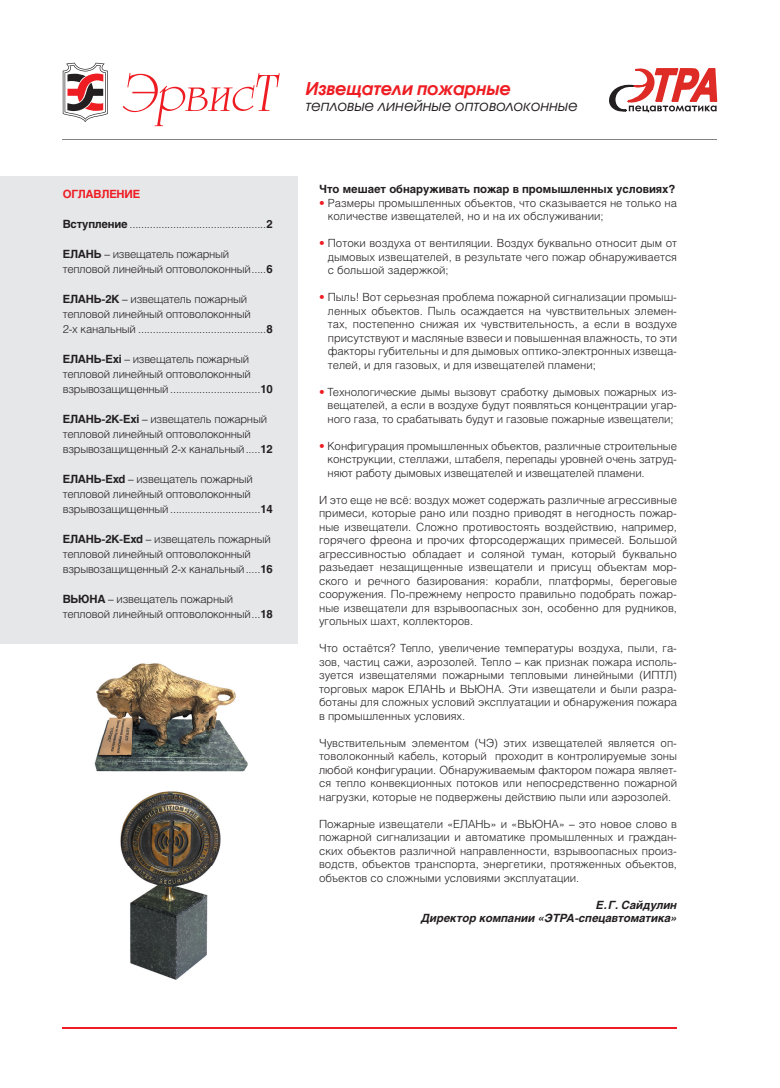
<style>
.page{position:relative;width:780px;height:1088px;background:#fff}
.page>*{position:absolute;margin:0;border:0;box-sizing:border-box;transform-origin:0 0}
.t1{font:italic 700 17.5px "Avant Garde Gothic C";color:#ee1d23}
.t2{font:italic 15px "Avant Garde Gothic C";color:#231f20}
.t3{font:11.25px/13.5px "Helios Light C";letter-spacing:-.02em;color:#231f20;text-align:justify}
.t4{font:11.25px/13.5px "Helios Light C";color:#231f20}
.t5{font:italic 700 11.25px/13.5px "Helios C";color:#231f20;text-align:right}
.t6{font:700 11.25px "Helios C";color:#231f20}
.t7{font:700 11.25px "Helios C";letter-spacing:-.02em;color:#ee1d23}
.s1{font-family:"Helios C";font-weight:700}
.s2{color:#ee1d23}
</style>
<div class="page">
<hr style="left:63px;top:140px;width:654px;height:1px;background:#808285">
<svg style="left:609px;top:68px;width:108px;height:44px"></svg>
<svg style="left:63px;top:63px;width:45px;height:59px"></svg>
<svg style="left:123px;top:73px;width:157px;height:53px"></svg>
<hr style="left:63px;top:1027px;width:614px;height:1px;background:#ee1d23">
<div style="left:0;top:176px;width:298px;height:467px;background:#e6e7e9"></div>
<img style="left:94px;top:663px;width:154px;height:109px">
<img style="left:120px;top:791px;width:101px;height:189px">
<p class="t7" style="left:63px;top:190px;width:79px">ОГЛАВЛЕНИЕ</p>
<p class="t3" style="left:63px;top:218px;width:211px"><span class="s1">Вступление</span> ...............................................<span class="s1">2</span></p>
<p class="t3" style="left:63px;top:247px;width:212px;line-height:15px"><span class="s1">ЕЛАНЬ</span> – извещатель пожарный тепловой линейный оптоволоконный .....<span class="s1">6</span></p>
<p class="t3" style="left:63px;top:292px;width:212px;line-height:15px;text-align:left"><span class="s1">ЕЛАНЬ-2К</span> – извещатель пожарный тепловой линейный оптоволоконный<br>2-х канальный ............................................<span class="s1">8</span></p>
<p class="t3" style="left:63px;top:352px;width:212px;line-height:15px;text-align:left"><span class="s1">ЕЛАНЬ-Exi</span> – извещатель пожарный тепловой линейный оптоволоконный взрывозащищенный ...............................<span class="s1">10</span></p>
<p class="t3" style="left:63px;top:412px;width:212px;line-height:15px;text-align:left"><span class="s1">ЕЛАНЬ-2К-Exi</span> – извещатель пожарный тепловой линейный оптоволоконный взрывозащищенный 2-х канальный .....<span class="s1">12</span></p>
<p class="t3" style="left:63px;top:472px;width:212px;line-height:15px;text-align:left"><span class="s1">ЕЛАНЬ-Exd</span> – извещатель пожарный тепловой линейный оптоволоконный взрывозащищенный ...............................<span class="s1">14</span></p>
<p class="t3" style="left:63px;top:532px;width:212px;line-height:15px;text-align:left"><span class="s1">ЕЛАНЬ-2К-Exd</span> – извещатель пожарный тепловой линейный оптоволоконный взрывозащищенный 2-х канальный .....<span class="s1">16</span></p>
<p class="t3" style="left:63px;top:592px;width:212px;line-height:15px"><span class="s1">ВЬЮНА</span> – извещатель пожарный тепловой линейный оптоволоконный ...<span class="s1">18</span></p>
<h1 class="t1" style="left:305px;top:82px;width:206px">Извещатели пожарные</h1>
<h2 class="t2" style="left:305px;top:100px;width:274px">тепловые линейные оптоволоконные</h2>
<p class="t6" style="left:319px;top:185px;width:358px">Что мешает обнаруживать пожар в промышленных условиях?</p>
<p class="t4" style="left:328px;top:197px;width:351px;text-indent:-9px"><span class="s2">•</span> Размеры промышленных объектов, что сказывается не только на количестве извещателей, но и на их обслуживании;</p>
<p class="t3" style="left:328px;top:238px;width:351px;text-indent:-9px"><span class="s2">•</span> Потоки воздуха от вентиляции. Воздух буквально относит дым от дымовых извещателей, в результате чего пожар обнаруживается с большой задержкой;</p>
<p class="t3" style="left:328px;top:292px;width:351px;text-indent:-9px"><span class="s2">•</span> Пыль! Вот серьезная проблема пожарной сигнализации промыш&shy;ленных объектов. Пыль осаждается на чувствительных элемен&shy;тах, постепенно снижая их чувствительность, а если в воздухе присутствуют и масляные взвеси и повышенная влажность, то эти факторы губительны и для дымовых оптико-электронных извеща&shy;телей, и для газовых, и для извещателей пламени;</p>
<p class="t3" style="left:327px;top:386px;width:351px;text-indent:-9px"><span class="s2">•</span> Технологические дымы вызовут сработку дымовых пожарных из&shy;вещателей, а если в воздухе будут появляться концентрации угар&shy;ного газа, то срабатывать будут и газовые пожарные извещатели;</p>
<p class="t3" style="left:327px;top:440px;width:351px;text-indent:-9px"><span class="s2">•</span> Конфигурация промышленных объектов, различные строительные конструкции, стеллажи, штабеля, перепады уровней очень затруд&shy;няют работу дымовых извещателей и извещателей пламени.</p>
<p class="t3" style="left:319px;top:494px;width:359px">И это еще не всё: воздух может содержать различные агрессивные примеси, которые рано или поздно приводят в негодность пожар&shy;ные извещатели. Сложно противостоять воздействию, например, горячего фреона и прочих фторсодержащих примесей. Большой агрессивностью обладает и соляной туман, который буквально разъедает незащищенные извещатели и присущ объектам мор&shy;ского и речного базирования: корабли, платформы, береговые сооружения. По-прежнему непросто правильно подобрать пожар&shy;ные извещатели для взрывоопасных зон, особенно для рудников, угольных шахт, коллекторов.</p>
<p class="t3" style="left:319px;top:643px;width:359px">Что остаётся? Тепло, увеличение температуры воздуха, пыли, га&shy;зов, частиц сажи, аэрозолей. Тепло – как признак пожара исполь&shy;зуется извещателями пожарными тепловыми линейными (ИПТЛ) торговых марок ЕЛАНЬ и ВЬЮНА. Эти извещатели и были разра&shy;ботаны для сложных условий эксплуатации и обнаружения пожара в промышленных условиях.</p>
<p class="t3" style="left:319px;top:737px;width:359px">Чувствительным элементом (ЧЭ) этих извещателей является оп&shy;товолоконный кабель, который проходит в контролируемые зоны любой конфигурации. Обнаруживаемым фактором пожара являет&shy;ся тепло конвекционных потоков или непосредственно пожарной нагрузки, которые не подвержены действию пыли или аэрозолей.</p>
<p class="t3" style="left:319px;top:818px;width:359px">Пожарные извещатели «ЕЛАНЬ» и «ВЬЮНА» – это новое слово в пожарной сигнализации и автоматике промышленных и граждан&shy;ских объектов различной направленности, взрывоопасных произ&shy;водств, объектов транспорта, энергетики, протяженных объектов, объектов со сложными условиями эксплуатации.</p>
<p class="t5" style="left:421px;top:899px;width:257px">Е.Г. Сайдулин<br>Директор компании «ЭТРА-спецавтоматика»</p>
</div>
